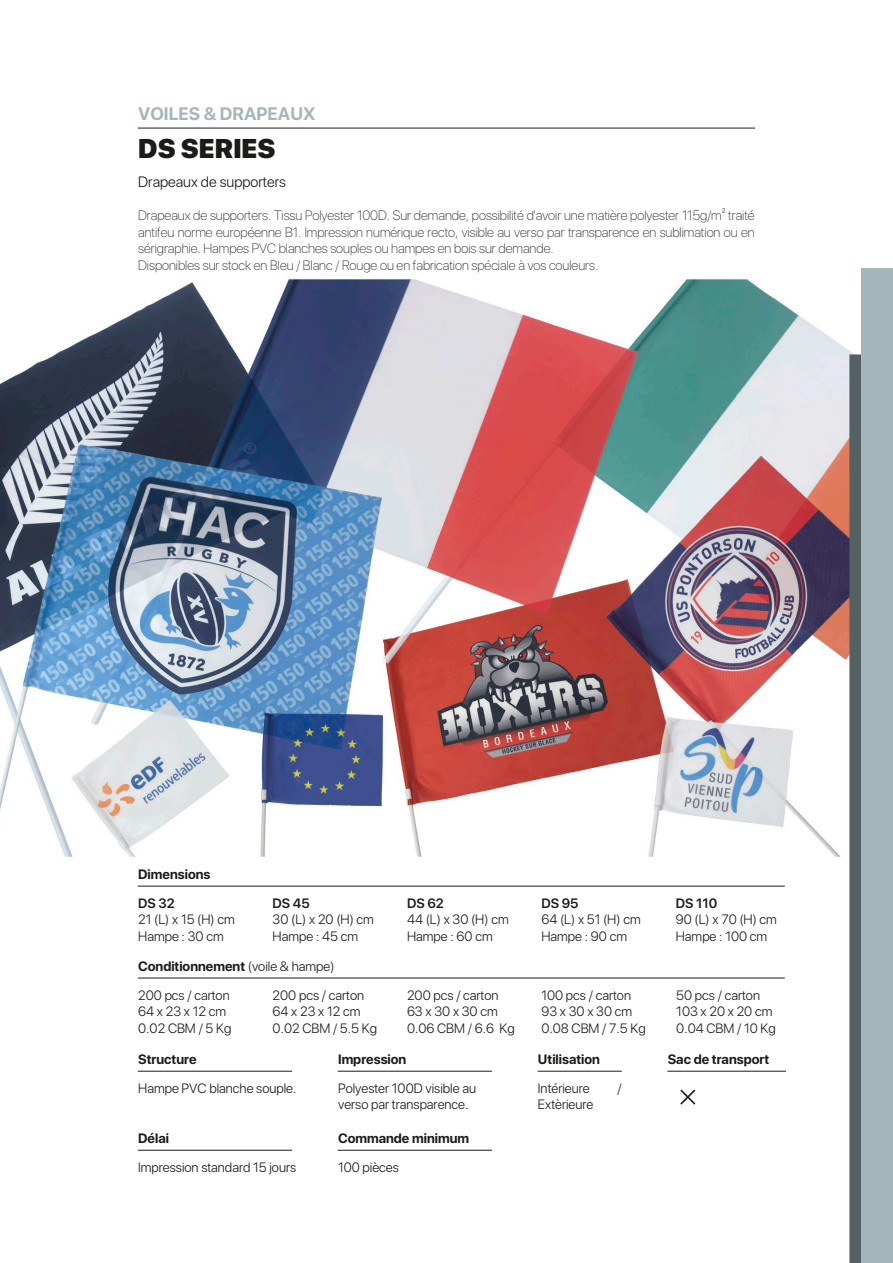
<style>
.page{position:relative;width:893px;height:1263px;background:#fff}
.page>*{position:absolute;margin:0;border:0;box-sizing:border-box;transform-origin:0 0}
.t1{font:900 27px "SF Pro Display";color:#1b1b19}
.t2{font:700 18px "SF Pro Display";color:#a4b6ba}
.t3{font:300 15px "SF Pro Display";color:#1b1b19}
.t4{font:300 13.5px/16.5px "SF Pro Display";color:#1b1b19}
.t5{font:100 13.5px/16.5px "SF Pro Display";color:#1b1b19}
.t6{font:700 13.5px "SF Pro Display";color:#1b1b19}
.t7{font:600 13.5px "SF Pro Display";color:#1b1b19}
.s1{font-weight:300}
</style>
<div class="page">
<img style="left:0;top:127px;width:854px;height:1024px">
<div style="left:849px;top:354px;width:44px;height:909px;background:#546062"></div>
<div style="left:861px;top:268px;width:32px;height:995px;background:#a4b6ba"></div>
<hr style="left:138px;top:886px;width:646px;height:1px;background:#1b1b19">
<hr style="left:138px;top:978px;width:646px;height:1px;background:#1b1b19">
<hr style="left:338px;top:1071px;width:154px;height:1px;background:#1b1b19">
<hr style="left:668px;top:1071px;width:118px;height:1px;background:#1b1b19">
<hr style="left:538px;top:1071px;width:83px;height:1px;background:#1b1b19">
<hr style="left:138px;top:1071px;width:154px;height:1px;background:#1b1b19">
<hr style="left:338px;top:1150px;width:154px;height:1px;background:#1b1b19">
<hr style="left:138px;top:1150px;width:154px;height:1px;background:#1b1b19">
<svg style="left:680px;top:1089px;width:15px;height:16px"></svg>
<hr style="left:138px;top:128px;width:617px;height:1px;background:#1b1b19">
<h2 class="t2" style="left:138px;top:103px;width:179px">VOILES &amp; DRAPEAUX</h2>
<h1 class="t1" style="left:138px;top:133px;width:139px">DS SERIES</h1>
<p class="t3" style="left:138px;top:171px;width:149px">Drapeaux de supporters</p>
<p class="t5" style="left:138px;top:208px;width:618px">Drapeaux de supporters. Tissu Polyester 100D. Sur demande, possibilité d'avoir une matière polyester 115g/m2 traité antifeu norme européenne B1. Impression numérique recto, visible au verso par transparence en sublimation ou en sérigraphie. Hampes PVC blanches souples ou hampes en bois sur demande.<br>Disponibles sur stock en Bleu / Blanc / Rouge ou en fabrication spéciale à vos couleurs.</p>
<p class="t6" style="left:138px;top:866px;width:74px">Dimensions</p>
<p class="t7" style="left:138px;top:893px;width:38px">DS 32</p>
<p class="t4" style="left:138px;top:911px;width:98px">21 (L) x 15 (H) cm<br>Hampe : 30 cm</p>
<p class="t7" style="left:273px;top:893px;width:39px">DS 45</p>
<p class="t4" style="left:273px;top:911px;width:103px">30 (L) x 20 (H) cm<br>Hampe : 45 cm</p>
<p class="t6" style="left:138px;top:958px;width:198px">Conditionnement <span class="s1">(voile &amp; hampe)</span></p>
<p class="t7" style="left:407px;top:893px;width:38px">DS 62</p>
<p class="t4" style="left:407px;top:911px;width:103px">44 (L) x 30 (H) cm<br>Hampe : 60 cm</p>
<p class="t7" style="left:541px;top:893px;width:39px">DS 95</p>
<p class="t4" style="left:541px;top:911px;width:101px">64 (L) x 51 (H) cm<br>Hampe : 90 cm</p>
<p class="t7" style="left:676px;top:893px;width:43px">DS 110</p>
<p class="t4" style="left:676px;top:911px;width:103px">90 (L) x 70 (H) cm<br>Hampe : 100 cm</p>
<p class="t4" style="left:138px;top:987px;width:95px">200 pcs / carton<br>64 x 23 x 12 cm<br>0.02 CBM / 5 Kg</p>
<p class="t4" style="left:273px;top:987px;width:106px">200 pcs / carton<br>64 x 23 x 12 cm<br>0.02 CBM / 5.5 Kg</p>
<p class="t4" style="left:407px;top:987px;width:109px">200 pcs / carton<br>63 x 30 x 30 cm<br>0.06 CBM / 6.6 Kg</p>
<p class="t4" style="left:541px;top:987px;width:106px">100 pcs / carton<br>93 x 30 x 30 cm<br>0.08 CBM / 7.5 Kg</p>
<p class="t4" style="left:676px;top:987px;width:101px">50 pcs / carton<br>103 x 20 x 20 cm<br>0.04 CBM / 10 Kg</p>
<p class="t6" style="left:138px;top:1051px;width:60px">Structure</p>
<p class="t6" style="left:538px;top:1051px;width:63px">Utilisation</p>
<p class="t4" style="left:138px;top:1080px;width:160px">Hampe PVC blanche souple.</p>
<p class="t6" style="left:338px;top:1130px;width:133px">Commande minimum</p>
<p class="t4" style="left:338px;top:1159px;width:62px">100 pièces</p>
<p class="t6" style="left:338px;top:1051px;width:70px">Impression</p>
<p class="t4" style="left:338px;top:1080px;width:139px">Polyester 100D visible au verso par transparence.</p>
<p class="t4" style="left:538px;top:1080px;width:53px">Intérieure</p>
<p class="t4" style="left:617px;top:1080px;width:6px">/</p>
<p class="t4" style="left:538px;top:1096px;width:57px">Extèrieure</p>
<p class="t6" style="left:138px;top:1130px;width:32px">Délai</p>
<p class="t4" style="left:138px;top:1159px;width:159px">Impression standard 15 jours</p>
<p class="t6" style="left:668px;top:1051px;width:103px">Sac de transport</p>
</div>
